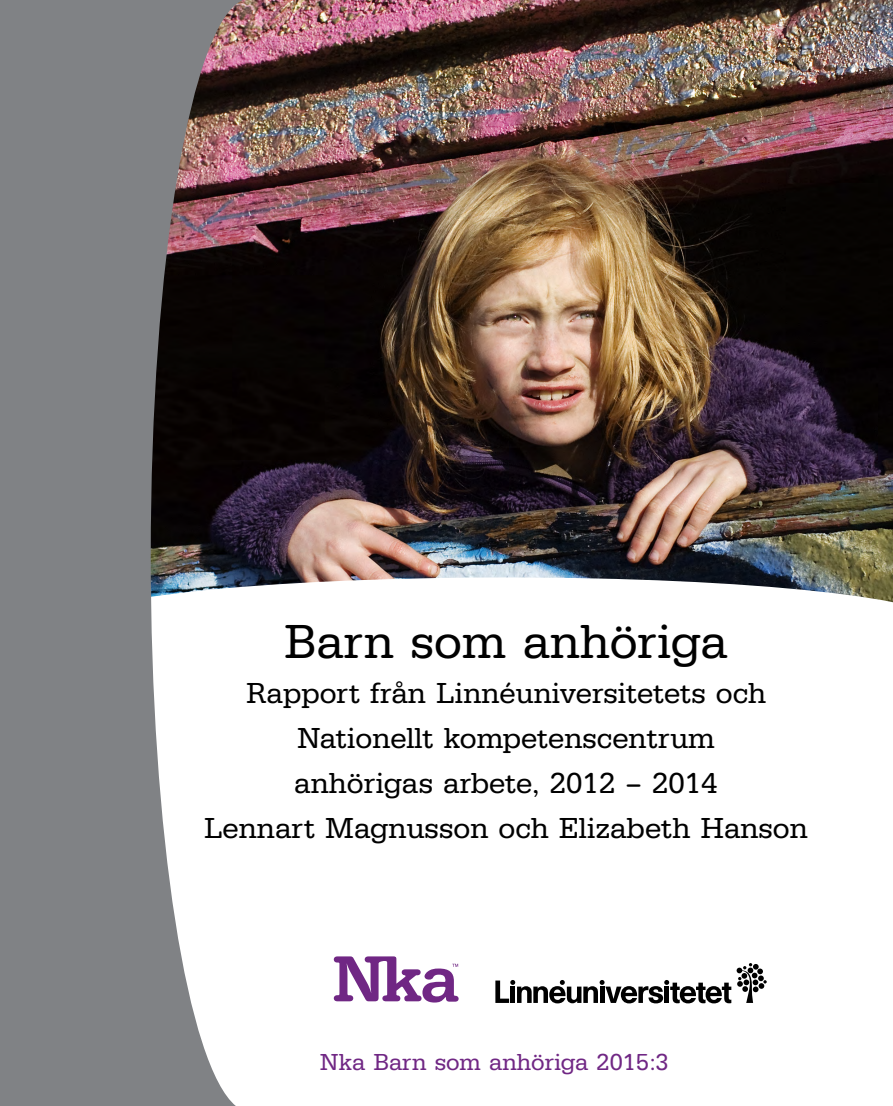
<style>
.page{position:relative;width:893px;height:1106px;background:#fff}
.page>*{position:absolute;margin:0;border:0;box-sizing:border-box;transform-origin:0 0}
.t1{font:49.5px "Typewriter URW";color:#000}
.t2{font:30px/45px "Typewriter URW";color:#000;text-align:center}
.t3{font:24px "Typewriter URW";color:#702784}
</style>
<div class="page">
<img style="left:259px;top:0;width:634px;height:577px">
<svg style="left:495px;top:980px;width:236px;height:23px"></svg>
<svg style="left:737px;top:963px;width:30px;height:40px"></svg>
<svg style="left:259px;top:577px;width:634px;height:26px"></svg>
<svg style="left:0;top:0;width:259px;height:1106px;fill:#808285"></svg>
<svg style="left:334px;top:956px;width:125px;height:46px"></svg>
<h1 class="t1" style="left:284px;top:613px;width:445px">Barn som anhöriga</h1>
<p class="t2" style="left:204px;top:670px;width:605px">Rapport från Linnéuniversitetets och Nationellt kompetenscentrum<br>anhörigas arbete, 2012 – 2014<br>Lennart Magnusson och Elizabeth Hanson</p>
<p class="t3" style="left:320px;top:1048px;width:350px">Nka Barn som anhöriga 2015:3</p>
</div>
